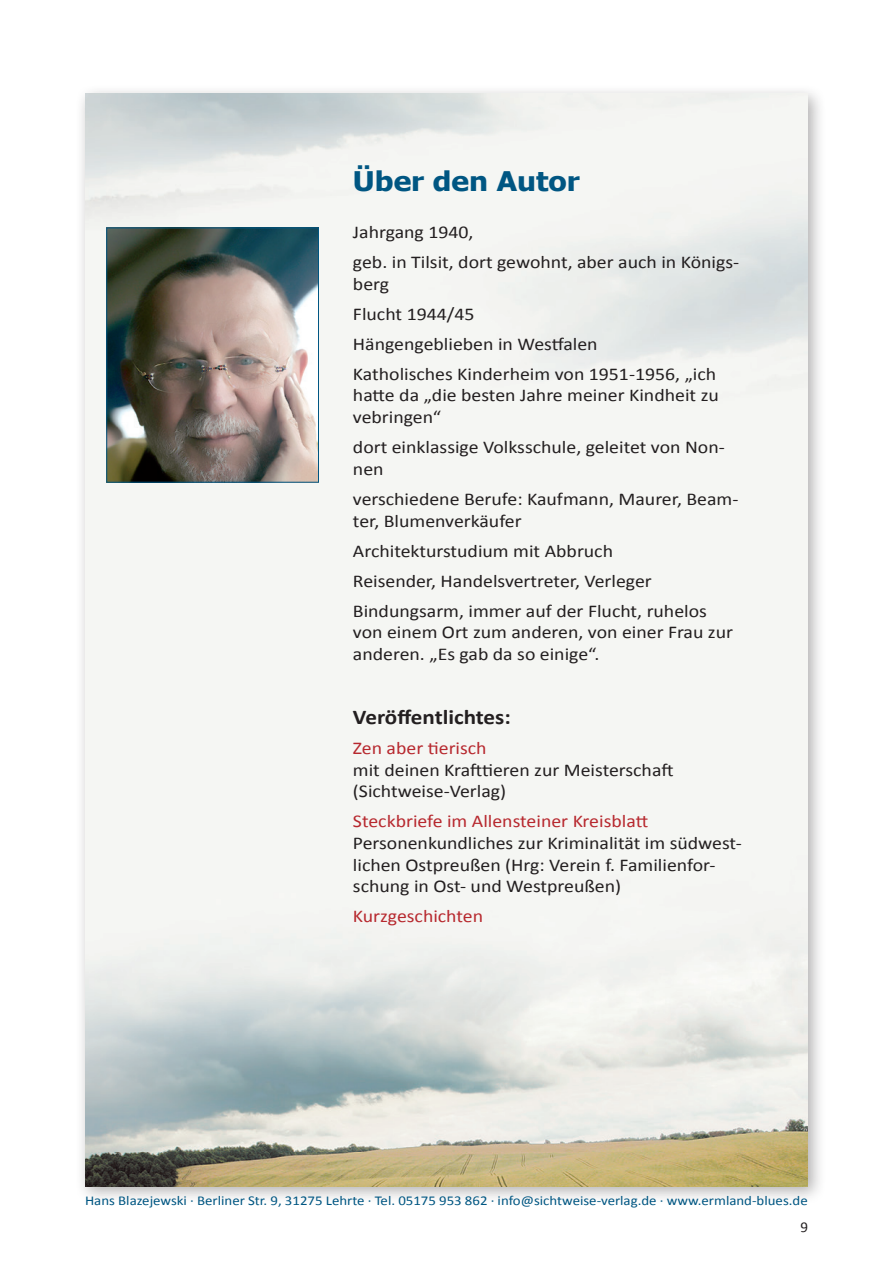
<style>
.page{position:relative;width:893px;height:1263px;background:#fff}
.page>*{position:absolute;margin:0;border:0;box-sizing:border-box;transform-origin:0 0}
.t1{font:700 27px "Tahoma";color:#005682;scale:1.1 1}
.t2{font:700 21px "Calibri";color:#231f20;scale:1.1 1}
.t3{font:18px/21.6px "Calibri";color:#231f20;scale:1.1 1}
.t4{font:18px "Calibri";color:#b7282e;scale:1.1 1}
.t5{font:15px "Calibri";color:#231f20}
.t6{font:13.5px "Calibri";color:#005682;scale:1.1 1}
</style>
<div class="page">
<div style="left:75px;top:83px;width:751px;height:1122px;background:#231f20;opacity:.35"></div>
<img style="left:85px;top:94px;width:723px;height:1092px">
<img style="left:108px;top:229px;width:209px;height:252px">
<div style="left:106px;top:227px;width:213px;height:256px;border:1px solid #005682"></div>
<h1 class="t1" style="left:353px;top:164px;width:208px">Über den Autor</h1>
<p class="t3" style="left:353px;top:216px;width:353px;line-height:30.2px">Jahrgang 1940,<br>geb. in Tilsit, dort gewohnt, aber auch in Königs-</p>
<p class="t3" style="left:353px;top:268px;width:332px;line-height:30.2px">berg<br>Flucht 1944/45<br>Hängengeblieben in Westfalen<br>Katholisches Kinderheim von 1951-1956, „ich</p>
<p class="t3" style="left:353px;top:384px;width:334px">hatte da „die besten Jahre meiner Kindheit zu vebringen“</p>
<p class="t3" style="left:353px;top:436px;width:340px">dort einklassige Volksschule, geleitet von Non&shy;nen</p>
<p class="t3" style="left:353px;top:487px;width:352px">verschiedene Berufe: Kaufmann, Maurer, Beam&shy;ter, Blumenverkäufer</p>
<p class="t3" style="left:353px;top:535px;width:323px;line-height:30.2px">Architekturstudium mit Abbruch<br>Reisender, Handelsvertreter, Verleger<br>Bindungsarm, immer auf der Flucht, ruhelos</p>
<p class="t3" style="left:353px;top:621px;width:347px">von einem Ort zum anderen, von einer Frau zur anderen. „Es gab da so einige“.</p>
<p class="t2" style="left:353px;top:703px;width:145px">Veröffentlichtes:</p>
<p class="t4" style="left:353px;top:737px;width:123px">Zen aber tierisch</p>
<p class="t3" style="left:353px;top:758px;width:293px">mit deinen Krafttieren zur Meisterschaft (Sichtweise-Verlag)</p>
<p class="t4" style="left:353px;top:810px;width:270px">Steckbriefe im Allensteiner Kreisblatt</p>
<p class="t3" style="left:353px;top:831px;width:355px">Personenkundliches zur Kriminalität im südwest&shy;lichen Ostpreußen (Hrg: Verein f. Familienfor&shy;schung in Ost- und Westpreußen)</p>
<p class="t4" style="left:353px;top:905px;width:120px">Kurzgeschichten</p>
<p class="t6" style="left:85px;top:1192px;width:658px">Hans Blazejewski · Berliner Str. 9, 31275 Lehrte · Tel. 05175 953 862 · info@sichtweise-verlag.de · www.ermland-blues.de</p>
<p class="t5" style="left:800px;top:1217px;width:9px">9</p>
</div>
